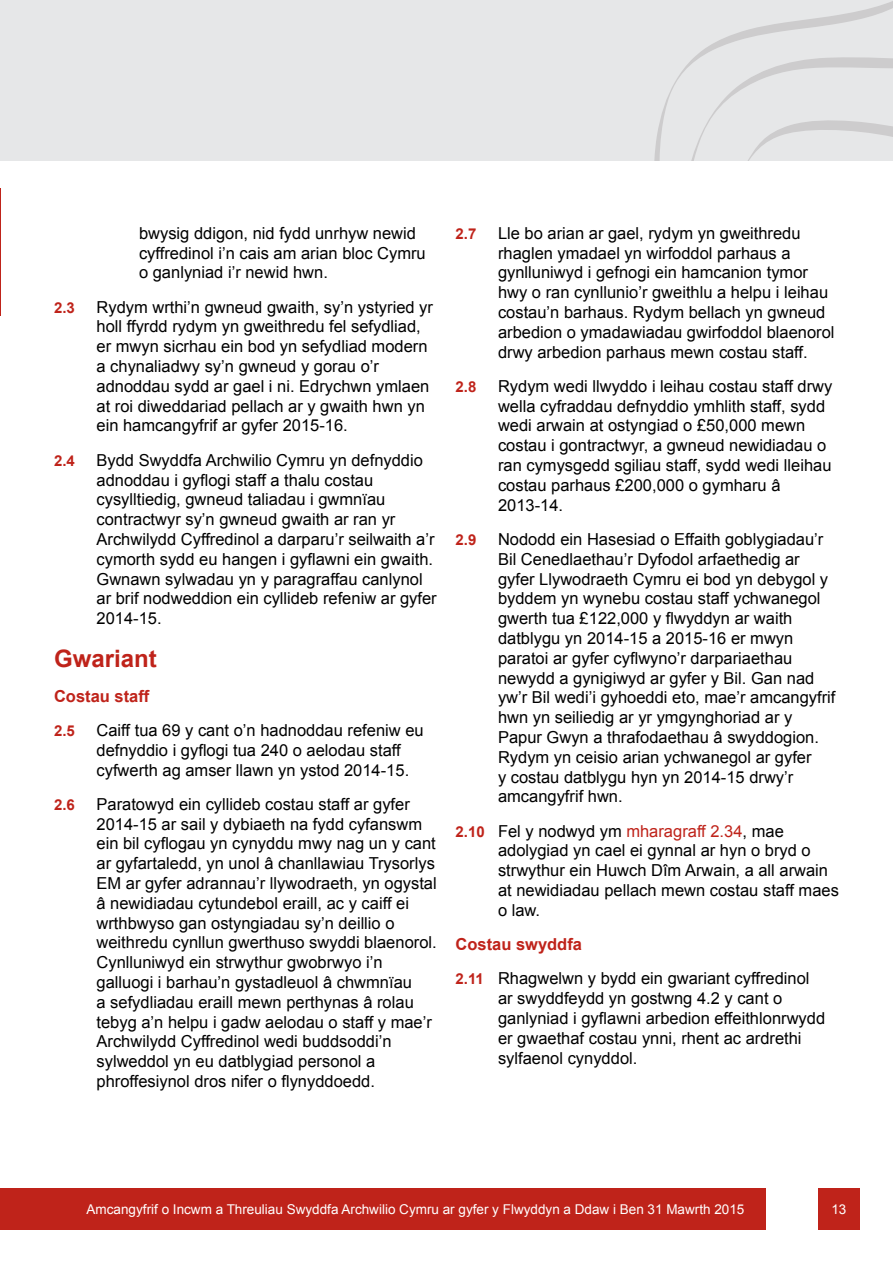
<style>
.page{position:relative;width:893px;height:1263px;background:#fff}
.page>*{position:absolute;margin:0;border:0;box-sizing:border-box;transform-origin:0 0}
.t1{font:700 24px "Arial";color:#bf231a}
.t2{font:16.5px/19.8px "Arial";color:#000}
.t3{font:700 16.5px "Arial";color:#bf231a}
.t4{font:700 15px "Arial";color:#bf231a}
.t5{font:13.5px "Arial";color:#fff}
.s1{font-weight:700;font-size:15px;color:#bf231a}
.s2{color:#bf231a}
.s3{font-weight:700;color:#bf231a}
</style>
<div class="page">
<div style="left:0;top:0;width:893px;height:161px;background:#e6e7e8"></div>
<div style="left:0;top:1188px;width:766px;height:41px;background:#bf231a"></div>
<div style="left:818px;top:1188px;width:41px;height:41px;background:#bf231a"></div>
<svg style="left:654px;top:1px;width:239px;height:160px"></svg>
<hr style="left:0;top:189px;width:1px;height:127px;background:#bf231a">
<p class="t2" style="left:139px;top:223px;width:288px">bwysig ddigon, nid fydd unrhyw newid cyffredinol i’n cais am arian bloc Cymru o ganlyniad i’r newid hwn.</p>
<p class="t4" style="left:54px;top:297px;width:22px">2.3</p>
<p class="t2" style="left:97px;top:297px;width:338px">Rydym wrthi’n gwneud gwaith, sy’n ystyried yr holl ffyrdd rydym yn gweithredu fel sefydliad, er mwyn sicrhau ein bod yn sefydliad modern a chynaliadwy sy’n gwneud y gorau o’r adnoddau sydd ar gael i ni. Edrychwn ymlaen at roi diweddariad pellach ar y gwaith hwn yn ein hamcangyfrif ar gyfer 2015-16.</p>
<p class="t4" style="left:54px;top:450px;width:22px">2.4</p>
<p class="t2" style="left:97px;top:450px;width:342px">Bydd Swyddfa Archwilio Cymru yn defnyddio adnoddau i gyflogi staff a thalu costau cysylltiedig, gwneud taliadau i gwmnïau contractwyr sy’n gwneud gwaith ar ran yr Archwilydd Cyffredinol a darparu’r seilwaith a’r cymorth sydd eu hangen i gyflawni ein gwaith.<br>Gwnawn sylwadau yn y paragraffau canlynol ar brif nodweddion ein cyllideb refeniw ar gyfer 2014-15.</p>
<h1 class="t1" style="left:54px;top:643px;width:104px">Gwariant</h1>
<p class="t3" style="left:54px;top:685px;width:97px">Costau staff</p>
<p class="t4" style="left:54px;top:721px;width:22px">2.5</p>
<p class="t2" style="left:97px;top:720px;width:329px">Caiff tua 69 y cant o’n hadnoddau refeniw eu defnyddio i gyflogi tua 240 o aelodau staff cyfwerth ag amser llawn yn ystod 2014-15.</p>
<p class="t4" style="left:54px;top:794px;width:22px">2.6</p>
<p class="t2" style="left:97px;top:794px;width:342px">Paratowyd ein cyllideb costau staff ar gyfer 2014-15 ar sail y dybiaeth na fydd cyfanswm ein bil cyflogau yn cynyddu mwy nag un y cant ar gyfartaledd, yn unol â chanllawiau Trysorlys EM ar gyfer adrannau’r llywodraeth, yn ogystal â newidiadau cytundebol eraill, ac y caiff ei wrthbwyso gan ostyngiadau sy’n deillio o weithredu cynllun gwerthuso swyddi blaenorol.<br>Cynlluniwyd ein strwythur gwobrwyo i’n galluogi i barhau’n gystadleuol â chwmnïau<br>a sefydliadau eraill mewn perthynas â rolau tebyg a’n helpu i gadw aelodau o staff y mae’r Archwilydd Cyffredinol wedi buddsoddi’n sylweddol yn eu datblygiad personol a phroffesiynol dros nifer o flynyddoedd.</p>
<p class="t4" style="left:455px;top:224px;width:22px">2.7</p>
<p class="t2" style="left:498px;top:223px;width:338px">Lle bo arian ar gael, rydym yn gweithredu rhaglen ymadael yn wirfoddol parhaus a gynlluniwyd i gefnogi ein hamcanion tymor hwy o ran cynllunio’r gweithlu a helpu i leihau costau’n barhaus. Rydym bellach yn gwneud arbedion o ymadawiadau gwirfoddol blaenorol drwy arbedion parhaus mewn costau staff.</p>
<p class="t4" style="left:455px;top:377px;width:22px">2.8</p>
<p class="t2" style="left:498px;top:376px;width:336px">Rydym wedi llwyddo i leihau costau staff drwy wella cyfraddau defnyddio ymhlith staff, sydd wedi arwain at ostyngiad o £50,000 mewn costau i gontractwyr, a gwneud newidiadau o ran cymysgedd sgiliau staff, sydd wedi lleihau costau parhaus £200,000 o gymharu â 2013-14.</p>
<p class="t4" style="left:455px;top:530px;width:22px">2.9</p>
<p class="t2" style="left:498px;top:529px;width:339px">Nododd ein Hasesiad o Effaith goblygiadau’r Bil Cenedlaethau’r Dyfodol arfaethedig ar gyfer Llywodraeth Cymru ei bod yn debygol y byddem yn wynebu costau staff ychwanegol gwerth tua £122,000 y flwyddyn ar waith datblygu yn 2014-15 a 2015-16 er mwyn paratoi ar gyfer cyflwyno’r darpariaethau newydd a gynigiwyd ar gyfer y Bil. Gan nad yw’r Bil wedi’i gyhoeddi eto, mae’r amcangyfrif hwn yn seiliedig ar yr ymgynghoriad ar y Papur Gwyn a thrafodaethau â swyddogion.<br>Rydym yn ceisio arian ychwanegol ar gyfer<br>y costau datblygu hyn yn 2014-15 drwy’r amcangyfrif hwn.</p>
<p class="t2" style="left:498px;top:821px;width:342px;text-indent:-43px"><span class="s1">2.10</span> Fel y nodwyd ym <span class="s2">mharagraff 2.34</span>, mae adolygiad yn cael ei gynnal ar hyn o bryd o strwythur ein Huwch Dîm Arwain, a all arwain at newidiadau pellach mewn costau staff maes o law.</p>
<p class="t2" style="left:455px;top:927px;width:356px;line-height:34.2px"><span class="s3">Costau swyddfa<br></span><span class="s1">2.11</span> Rhagwelwn y bydd ein gwariant cyffredinol</p>
<p class="t2" style="left:498px;top:989px;width:329px">ar swyddfeydd yn gostwng 4.2 y cant o ganlyniad i gyflawni arbedion effeithlonrwydd er gwaethaf costau ynni, rhent ac ardrethi sylfaenol cynyddol.</p>
<p class="t5" style="left:87px;top:1200px;width:659px">Amcangyfrif o Incwm a Threuliau Swyddfa Archwilio Cymru ar gyfer y Flwyddyn a Ddaw i Ben 31 Mawrth 2015</p>
<p class="t5" style="left:831px;top:1200px;width:17px">13</p>
</div>
